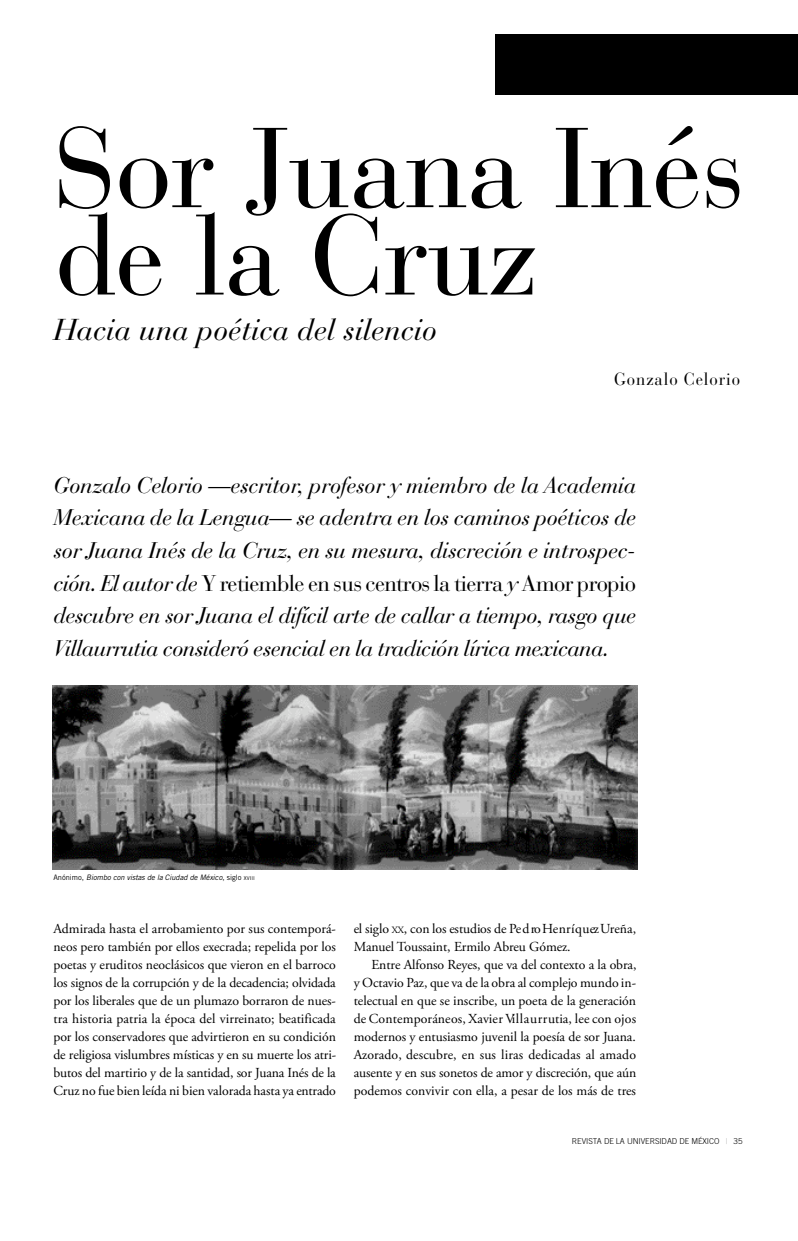
<style>
.page{position:relative;width:798px;height:1241px;background:#fff}
.page>*{position:absolute;margin:0;border:0;box-sizing:border-box;transform-origin:0 0}
.t1{font:112.5px/87.2px "Bauer Bodoni Std";letter-spacing:-.005em;color:#000}
.t2{font:italic 30px "Bauer Bodoni Std";letter-spacing:-.005em;color:#000}
.t3{font:italic 22.5px/32.5px "Bauer Bodoni Std";letter-spacing:-.025em;color:#000;text-align:justify}
.t4{font:17.5px "Bauer Bodoni Std";letter-spacing:.06em;color:#000;scale:.95 1}
.t5{font:13.75px/18.1px "Adobe Garamond Pro";color:#000;text-align:justify}
.t6{font:300 8.12px "Trade Gothic";letter-spacing:-.01em;color:#000}
.t7{font:italic 7.5px "Trade Gothic";letter-spacing:-.01em;color:#000}
.s1{font-style:normal}
.s2{font-style:normal;font-size:5.25px}
.s3{font-size:9.62px}
.s4{font-weight:400;color:#bfbfbf}
</style>
<div class="page">
<div style="left:495px;top:34px;width:302px;height:60px;background:#000"></div>
<img style="left:52px;top:685px;width:585px;height:184px">
<h1 class="t1" style="left:53px;top:137px;width:692px">Sor Juana Inés de la Cruz</h1>
<h2 class="t2" style="left:53px;top:317px;width:385px">Hacia una poética del silencio</h2>
<p class="t4" style="left:613px;top:372px;width:134px">Gonzalo Celorio</p>
<p class="t3" style="left:53px;top:471px;width:584px">Gonzalo Celorio —escritor, profesor y miembro de la A c a d e m ia M exicana de la Lengua— se adentra en los caminos poéticos de sor Juana Inés de la Cruz, en su mesura, discreción e introspec&shy;ción. El autor de <span class="s1">Y retiemble en sus centros la tierra</span> y <span class="s1">Amor pro p io </span>descubre en sor Juana el difícil arte de callar a tiempo, rasgo que Villaurrutia consideró esencial en la tradición lírica mex ic a n a .</p>
<p class="t7" style="left:53px;top:874px;width:203px"><span class="s1">Anónimo,</span> Biombo con vistas de la Ciudad de México<span class="s1">, siglo</span> <span class="s2">XVIII</span></p>
<p class="t5" style="left:53px;top:920px;width:284px">Admirada hasta el arrobamiento por sus contemporá&shy;neos pero también por ellos execrada; repelida por los poetas y eruditos neoclásicos que vieron en el barroco los signos de la corrupción y de la decadencia; olvidada por los liberales que de un plumazo borraron de nues&shy;tra historia patria la época del virreinato; beatificada por los conservadores que advirtieron en su condición de religiosa vislumbres místicas y en su muerte los atri&shy;butos del martirio y de la santidad, sor Juana Inés de la Cruz no fue bien leída ni bien valorada hasta ya e n tra d o</p>
<p class="t5" style="left:353px;top:920px;width:284px">el siglo <span class="s3">X X</span>, con los estudios de Pe d roHe n r íq u ezUreña,<br>Manuel Toussaint, Ermilo Abreu Gómez.</p>
<p class="t5" style="left:353px;top:956px;width:284px;text-indent:18px">Entre Alfonso Reyes, que va del contexto a la obra, y Octavio Paz, que va de la obra al complejo mundo in&shy;telectual en que se inscribe, un poeta de la generación de Contemporáneos, Xavier Villa u r rutia, lee con ojos modernos y entusiasmo juvenil la poesía de sor Juana.<br>Azorado, descubre, en sus liras dedicadas al amado ausente y en sus sonetos de amor y discreción, que aún podemos convivir con ella, a pesar de los más de tres</p>
<p class="t6" style="left:571px;top:1137px;width:172px">REVISTA DE LA UNIVERSIDAD DE MÉXICO <span class="s4">|</span> 35</p>
</div>
